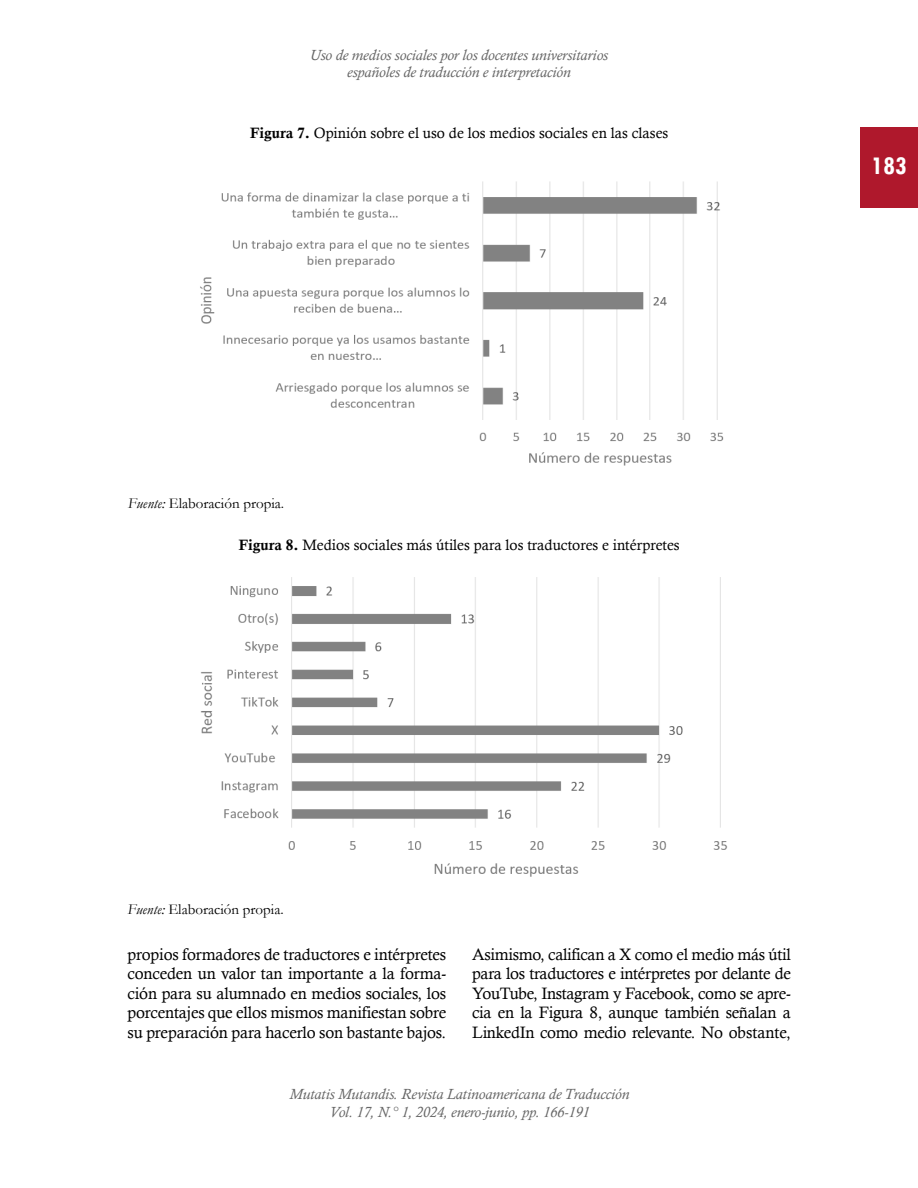
<style>
.page{position:relative;width:918px;height:1188px;background:#fff}
.page>*{position:absolute;margin:0;border:0;box-sizing:border-box;transform-origin:0 0}
.t1{font:700 condensed 27px "Tw Cen";color:#fff}
.t2{font:16.5px/19.5px "Calisto";letter-spacing:-.01em;color:#000;text-align:justify}
.t3{font:italic 15px/16.5px "Calisto";color:#666;text-align:center}
.t4{font:15px "Calisto";color:#000}
.t5{font:15px "Garamond";color:#000}
.s1{font-family:"Calis MT Bol"}
.s2{font-style:italic}
</style>
<div class="page">
<div style="left:860px;top:128px;width:58px;height:80px;background:#af182c"></div>
<img style="left:200px;top:181px;width:524px;height:285px">
<img style="left:200px;top:577px;width:527px;height:300px">
<p class="t3" style="left:310px;top:47px;width:300px">Uso de medios sociales por los docentes universitarios españoles de traducción e interpretación</p>
<p class="t4" style="left:250px;top:124px;width:420px"><span class="s1">Figura 7.</span> Opinión sobre el uso de los medios sociales en las clases</p>
<p class="t5" style="left:128px;top:494px;width:158px"><span class="s2">Fuente:</span> Elaboración propia.</p>
<p class="t4" style="left:239px;top:536px;width:443px"><span class="s1">Figura 8.</span> Medios sociales más útiles para los traductores e intérpretes</p>
<h1 class="t1" style="left:871px;top:149px;width:37px">183</h1>
<p class="t5" style="left:128px;top:900px;width:158px"><span class="s2">Fuente:</span> Elaboración propia.</p>
<p class="t2" style="left:128px;top:944px;width:320px">propios formadores de traductores e intérpretes conceden un valor tan importante a la forma&shy;ción para su alumnado en medios sociales, los porcentajes que ellos mismos manifiestan sobre su preparación para hacerlo son bastante bajos.</p>
<p class="t2" style="left:472px;top:944px;width:320px">Asimismo, califican a X como el medio más útil para los traductores e intérpretes por delante de YouTube, Instagram y Facebook, como se apre&shy;cia en la Figura 8, aunque también señalan a LinkedIn como medio relevante. No obstante,</p>
<p class="t3" style="left:289px;top:1085px;width:341px;line-height:18px">Mutatis Mutandis. Revista Latinoamericana de Traducción<br>Vol. 17, N.° 1, 2024, enero-junio, pp. 166-191</p>
</div>
